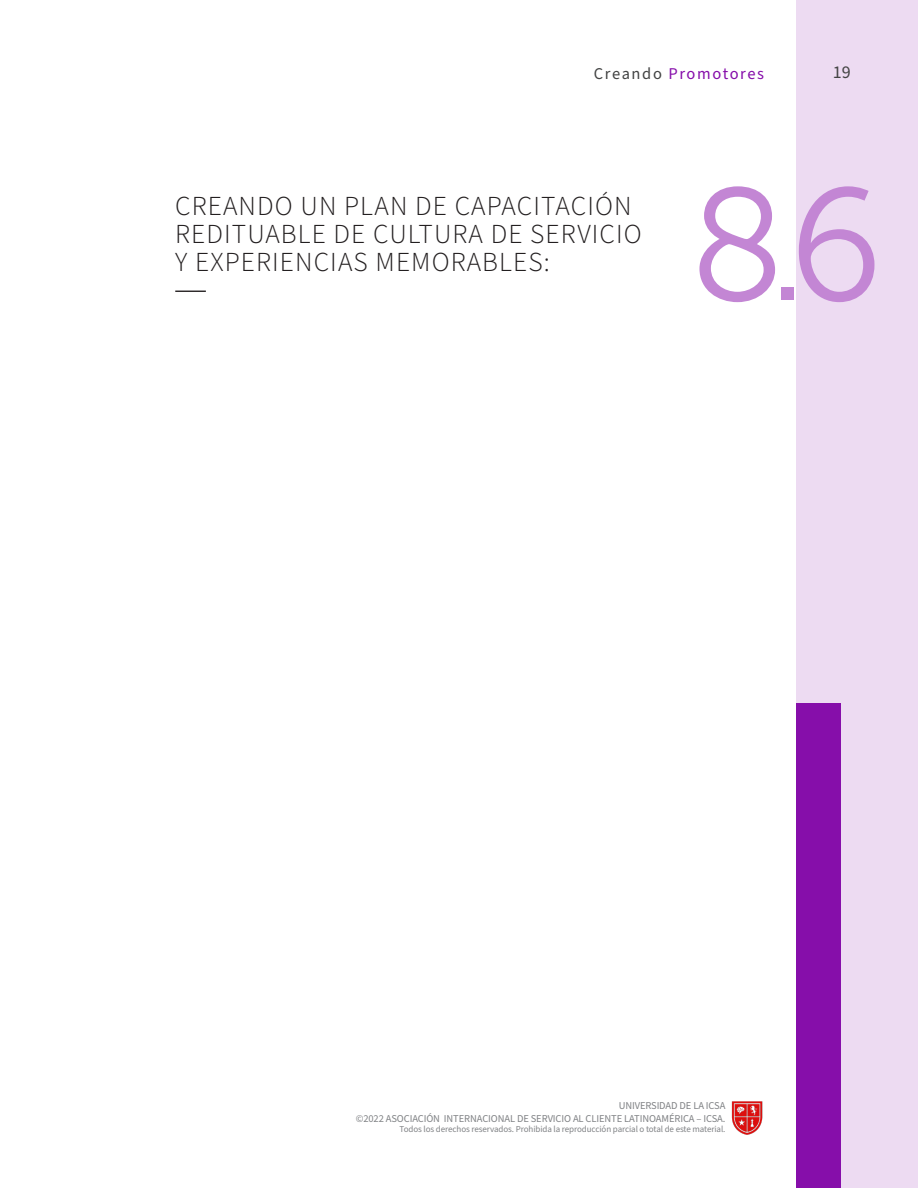
<style>
.page{position:relative;width:918px;height:1188px;background:#fff}
.page>*{position:absolute;margin:0;border:0;box-sizing:border-box;transform-origin:0 0}
.t1{font:159.3px "Museo 300";color:#c386d4}
.t2{font:300 27.45px/27.6px "Source Sans Pro";letter-spacing:.04em;color:#231f20}
.t3{font:18px "Source Sans Pro";color:#434444}
.t4{font:16.5px "Source Sans Pro";letter-spacing:.1em;color:#860eaa}
.t5{font:10.5px/12.1px "Source Sans Pro";letter-spacing:-.01em;color:#808285;text-align:right}
.t6{font:9px "Source Sans Pro";letter-spacing:-.01em;color:#808285}
.s1{color:#434444}
</style>
<div class="page">
<div style="left:797px;top:0;width:121px;height:1188px;background:#eddbf2"></div>
<div style="left:797px;top:704px;width:44px;height:484px;background:#860eaa"></div>
<img style="left:731px;top:1101px;width:32px;height:33px">
<hr style="left:175px;top:291px;width:31px;height:1px;background:#231f20">
<h3 class="t4" style="left:594px;top:62px;width:172px"><span class="s1">Creando</span> Promotores</h3>
<h3 class="t3" style="left:833px;top:60px;width:19px">19</h3>
<p class="t2" style="left:175px;top:193px;width:468px">CREANDO UN PLAN DE CAPACITACIÓN<br>REDITUABLE DE CULTURA DE SERVICIO<br>Y EXPERIENCIAS MEMORABLES:</p>
<p class="t1" style="left:692px;top:160px;width:191px">8.6</p>
<p class="t5" style="left:356px;top:1100px;width:371px">UNIVERSIDAD DE LA ICSA<br>©2022 ASOCIACIÓN INTERNACIONAL DE SERVICIO AL CLIENTE LATINOAMÉRICA – ICSA.</p>
<p class="t6" style="left:400px;top:1123px;width:327px">Todos los derechos reservados. Prohibida la reproducción parcial o total de este material.</p>
</div>
